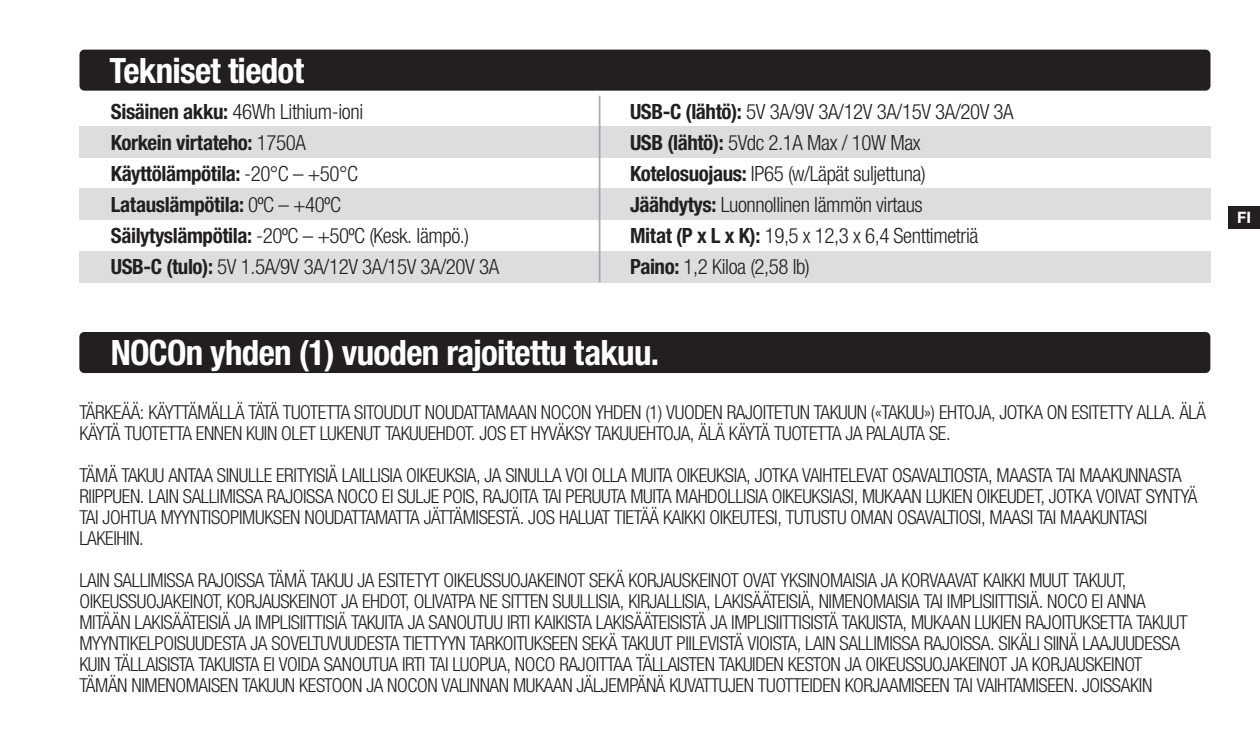
<style>
.page{position:relative;width:1260px;height:756px;background:#fff}
.page>*{position:absolute;margin:0;border:0;box-sizing:border-box;transform-origin:0 0}
.t1{font:700 condensed 35px "Helvetica Neue LTW1 G";letter-spacing:-.02em;color:#fff}
.NOCO_HN_Cond-Text{font:300 condensed 21px "Helvetica Neue LTW1 G";letter-spacing:-.02em;color:#231f20}
.NOCO_HN_Cond-Text-2{font:700 condensed 21px "Helvetica Neue LTW1 G";letter-spacing:-.02em;color:#231f20}
.NOCO_HN_Cond-Text-3{font:300 condensed 19.25px/21px "Helvetica Neue LTW1 G";letter-spacing:-.02em;color:#231f20}
.t2{font:700 15.75px "Helvetica Neue LT Std";color:#fff}
.s1{font-weight:700}
.s2{font-weight:300}
</style>
<div class="page">
<div style="left:79px;top:332px;width:1131px;height:41px;background:#231f20;border-radius:5px"></div>
<div style="left:79px;top:50px;width:1132px;height:41px;background:#231f20;border-radius:5px"></div>
<div style="left:79px;top:127px;width:1132px;height:31px;background:#dcdddf"></div>
<div style="left:79px;top:189px;width:1132px;height:31px;background:#dcdddf"></div>
<div style="left:79px;top:251px;width:1132px;height:31px;background:#dcdddf"></div>
<hr style="left:599px;top:96px;width:1px;height:186px;background:#a6a8ab">
<div style="left:1228px;top:206px;width:32px;height:23px;background:#231f20"></div>
<p class="t1" style="left:109px;top:49px;width:196px">Tekniset tiedot</p>
<p class="NOCO_HN_Cond-Text" style="left:111px;top:99px;width:254px"><span class="s1">Sisäinen akku:</span> 46Wh Lithium-ioni</p>
<p class="NOCO_HN_Cond-Text" style="left:630px;top:99px;width:385px"><span class="s1">USB-C (lähtö):</span> 5V 3A/9V 3A/12V 3A/15V 3A/20V 3A</p>
<p class="NOCO_HN_Cond-Text-2" style="left:111px;top:130px;width:197px">Korkein virtateho: <span class="s2">1750A</span></p>
<p class="NOCO_HN_Cond-Text" style="left:630px;top:130px;width:292px"><span class="s1">USB (lähtö):</span> 5Vdc 2.1A Max / 10W Max</p>
<p class="NOCO_HN_Cond-Text-2" style="left:111px;top:161px;width:249px">Käyttölämpötila: <span class="s2">-20°C – +50°C</span></p>
<p class="NOCO_HN_Cond-Text" style="left:630px;top:161px;width:297px"><span class="s1">Kotelosuojaus:</span> IP65 (w/Läpät suljettuna)</p>
<p class="NOCO_HN_Cond-Text-2" style="left:111px;top:192px;width:232px">Latauslämpötila: <span class="s2">0ºC – +40ºC</span></p>
<p class="NOCO_HN_Cond-Text" style="left:630px;top:192px;width:294px"><span class="s1">Jäähdytys:</span> Luonnollinen lämmön virtaus</p>
<p class="NOCO_HN_Cond-Text" style="left:111px;top:223px;width:360px"><span class="s1">Säilytyslämpötila:</span> -20ºC – +50ºC (Kesk. lämpö.)</p>
<p class="NOCO_HN_Cond-Text" style="left:630px;top:223px;width:350px"><span class="s1">Mitat (P x L x K):</span> 19,5 x 12,3 x 6,4 Senttimetriä</p>
<p class="NOCO_HN_Cond-Text" style="left:111px;top:254px;width:390px"><span class="s1">USB-C (tulo):</span> 5V 1.5A/9V 3A/12V 3A/15V 3A/20V 3A</p>
<p class="NOCO_HN_Cond-Text" style="left:630px;top:254px;width:181px"><span class="s1">Paino:</span> 1,2 Kiloa (2,58 lb)</p>
<p class="t1" style="left:111px;top:332px;width:550px">NOCOn yhden (1) vuoden rajoitettu takuu.</p>
<p class="NOCO_HN_Cond-Text-3" style="left:79px;top:402px;width:1128px">TÄRKEÄÄ: KÄYTTÄMÄLLÄ TÄTÄ TUOTETTA SITOUDUT NOUDATTAMAAN NOCON YHDEN (1) VUODEN RAJOITETUN TAKUUN («TAKUU») EHTOJA, JOTKA ON ESITETTY ALLA. ÄLÄ<br>KÄYTÄ TUOTETTA ENNEN KUIN OLET LUKENUT TAKUUEHDOT. JOS ET HYVÄKSY TAKUUEHTOJA, ÄLÄ KÄYTÄ TUOTETTA JA PALAUTA SE.</p>
<p class="NOCO_HN_Cond-Text-3" style="left:79px;top:465px;width:1119px">TÄMÄ TAKUU ANTAA SINULLE ERITYISIÄ LAILLISIA OIKEUKSIA, JA SINULLA VOI OLLA MUITA OIKEUKSIA, JOTKA VAIHTELEVAT OSAVALTIOSTA, MAASTA TAI MAAKUNNASTA RIIPPUEN. LAIN SALLIMISSA RAJOISSA NOCO EI SULJE POIS, RAJOITA TAI PERUUTA MUITA MAHDOLLISIA OIKEUKSIASI, MUKAAN LUKIEN OIKEUDET, JOTKA VOIVAT SYNTYÄ TAI JOHTUA MYYNTISOPIMUKSEN NOUDATTAMATTA JÄTTÄMISESTÄ. JOS HALUAT TIETÄÄ KAIKKI OIKEUTESI, TUTUSTU OMAN OSAVALTIOSI, MAASI TAI MAAKUNTASI LAKEIHIN.</p>
<p class="NOCO_HN_Cond-Text-3" style="left:79px;top:570px;width:1110px">LAIN SALLIMISSA RAJOISSA TÄMÄ TAKUU JA ESITETYT OIKEUSSUOJAKEINOT SEKÄ KORJAUSKEINOT OVAT YKSINOMAISIA JA KORVAAVAT KAIKKI MUUT TAKUUT, OIKEUSSUOJAKEINOT, KORJAUSKEINOT JA EHDOT, OLIVATPA NE SITTEN SUULLISIA, KIRJALLISIA, LAKISÄÄTEISIÄ, NIMENOMAISIA TAI IMPLISIITTISIÄ. NOCO EI ANNA MITÄÄN LAKISÄÄTEISIÄ JA IMPLISIITTISIÄ TAKUITA JA SANOUTUU IRTI KAIKISTA LAKISÄÄTEISISTÄ JA IMPLISIITTISISTÄ TAKUISTA, MUKAAN LUKIEN RAJOITUKSETTA TAKUUT MYYNTIKELPOISUUDESTA JA SOVELTUVUUDESTA TIETTYYN TARKOITUKSEEN SEKÄ TAKUUT PIILEVISTÄ VIOISTA, LAIN SALLIMISSA RAJOISSA. SIKÄLI SIINÄ LAAJUUDESSA KUIN TÄLLAISISTA TAKUISTA EI VOIDA SANOUTUA IRTI TAI LUOPUA, NOCO RAJOITTAA TÄLLAISTEN TAKUIDEN KESTON JA OIKEUSSUOJAKEINOT JA KORJAUSKEINOT TÄMÄN NIMENOMAISEN TAKUUN KESTOON JA NOCON VALINNAN MUKAAN JÄLJEMPÄNÄ KUVATTUJEN TUOTTEIDEN KORJAAMISEEN TAI VAIHTAMISEEN. JOISSAKIN</p>
<p class="t2" style="left:1237px;top:208px;width:15px">FI</p>
</div>
